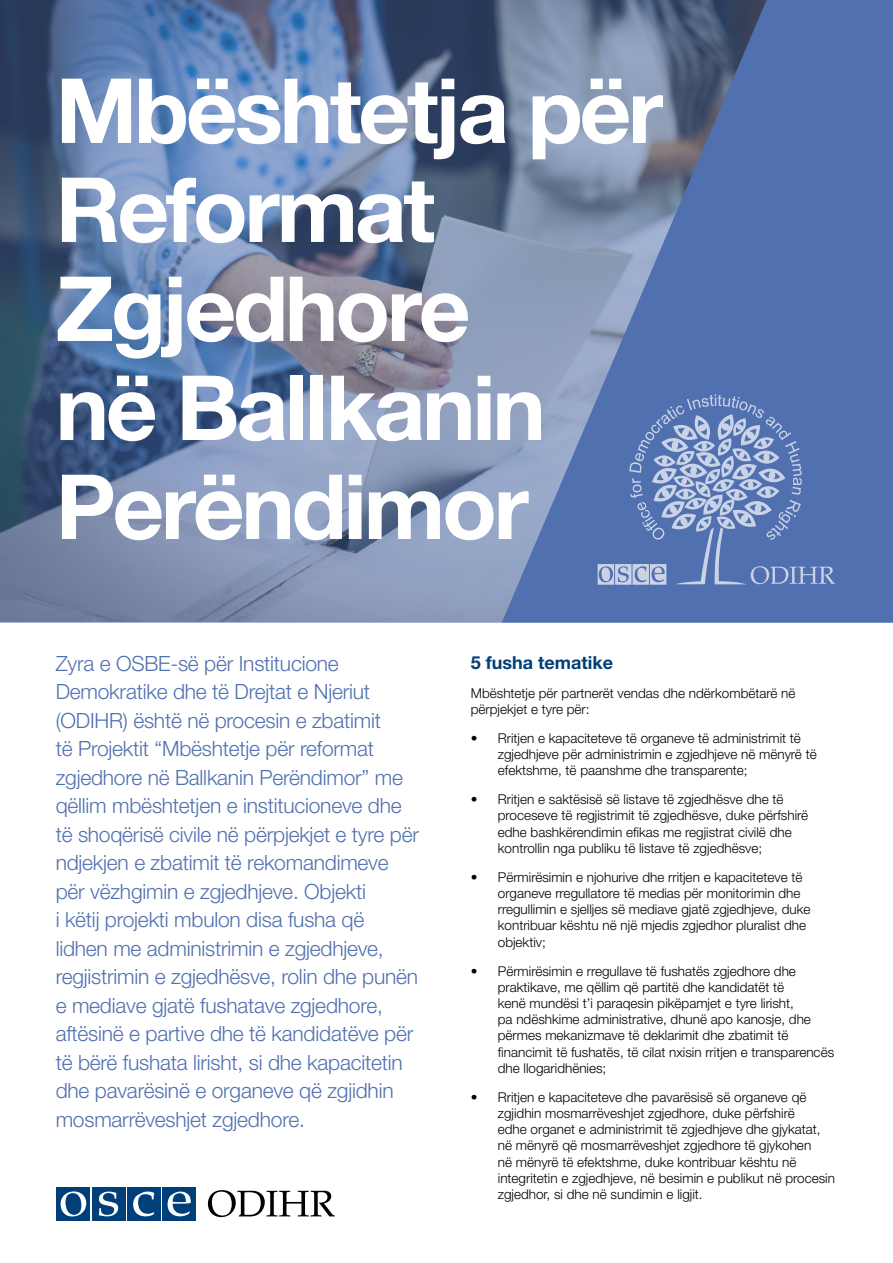
<style>
.page{position:relative;width:893px;height:1263px;background:#fff}
.page>*{position:absolute;margin:0;border:0;box-sizing:border-box;transform-origin:0 0}
.t1{font:700 90px/99px "Helvetica Neue LT Pro";letter-spacing:-.035em;color:#fff}
.t2{font:300 21px/28.5px "Helvetica Neue LT Pro";letter-spacing:-.01em;color:#5170af}
.t3{font:700 18px "Helvetica Neue LT Pro";color:#003f79}
.t4{font:300 13.5px/16.2px "Helvetica Neue LT Pro";color:#000}
</style>
<div class="page">
<svg style="left:0;top:0;width:893px;height:623px;background:#677da5"></svg>
<svg style="left:598px;top:394px;width:237px;height:191px;background:#6a84ba"></svg>
<svg style="left:208px;top:1190px;width:127px;height:27px"></svg>
<div style="left:57px;top:1187px;width:33px;height:33px;background:#003f79"></div>
<div style="left:92px;top:1187px;width:33px;height:33px;background:#003f79"></div>
<div style="left:127px;top:1187px;width:33px;height:33px;background:#003f79"></div>
<div style="left:163px;top:1187px;width:33px;height:33px;background:#003f79"></div>
<svg style="left:168px;top:1191px;width:23px;height:25px"></svg>
<svg style="left:133px;top:1191px;width:21px;height:25px"></svg>
<svg style="left:99px;top:1191px;width:19px;height:25px"></svg>
<svg style="left:61px;top:1191px;width:25px;height:25px"></svg>
<h1 class="t1" style="left:56px;top:59px;width:609px">Mbështetja për<br>Reformat<br>Zgjedhore<br>në Ballkanin<br>Perëndimor</h1>
<p class="t2" style="left:56px;top:649px;width:365px">Zyra e OSBE-së për Institucione Demokratike dhe të Drejtat e Njeriut (ODIHR) është në procesin e zbatimit<br>të Projektit “Mbështetje për reformat zgjedhore në Ballkanin Perëndimor” me qëllim mbështetjen e institucioneve dhe të shoqërisë civile në përpjekjet e tyre për ndjekjen e zbatimit të rekomandimeve për vëzhgimin e zgjedhjeve. Objekti<br>i këtij projekti mbulon disa fusha që lidhen me administrimin e zgjedhjeve, regjistrimin e zgjedhësve, rolin dhe punën e mediave gjatë fushatave zgjedhore, aftësinë e partive dhe të kandidatëve për të bërë fushata lirisht, si dhe kapacitetin dhe pavarësinë e organeve që zgjidhin mosmarrëveshjet zgjedhore.</p>
<h3 class="t3" style="left:471px;top:651px;width:144px">5 fusha tematike</h3>
<p class="t4" style="left:471px;top:684px;width:326px">Mbështetje për partnerët vendas dhe ndërkombëtarë në përpjekjet e tyre për:</p>
<p class="t4" style="left:498px;top:730px;width:320px;text-indent:-27px">• Rritjen e kapaciteteve të organeve të administrimit të zgjedhjeve për administrimin e zgjedhjeve në mënyrë të efektshme, të paanshme dhe transparente;</p>
<p class="t4" style="left:498px;top:791px;width:312px;text-indent:-27px">• Rritjen e saktësisë së listave të zgjedhësve dhe të proceseve të regjistrimit të zgjedhësve, duke përfshirë edhe bashkërendimin efikas me regjistrat civilë dhe kontrollin nga publiku të listave të zgjedhësve;</p>
<p class="t4" style="left:498px;top:869px;width:314px;text-indent:-27px">• Përmirësimin e njohurive dhe rritjen e kapaciteteve të organeve rregullatore të medias për monitorimin dhe rregullimin e sjelljes së mediave gjatë zgjedhjeve, duke kontribuar kështu në një mjedis zgjedhor pluralist dhe objektiv;</p>
<p class="t4" style="left:498px;top:962px;width:338px;text-indent:-27px">• Përmirësimin e rregullave të fushatës zgjedhore dhe praktikave, me qëllim që partitë dhe kandidatët të<br>kenë mundësi t’i paraqesin pikëpamjet e tyre lirisht,<br>pa ndëshkime administrative, dhunë apo kanosje, dhe përmes mekanizmave të deklarimit dhe zbatimit të financimit të fushatës, të cilat nxisin rritjen e transparencës dhe llogaridhënies;</p>
<p class="t4" style="left:498px;top:1088px;width:339px;text-indent:-27px">• Rritjen e kapaciteteve dhe pavarësisë së organeve që zgjidhin mosmarrëveshjet zgjedhore, duke përfshirë<br>edhe organet e administrimit të zgjedhjeve dhe gjykatat, në mënyrë që mosmarrëveshjet zgjedhore të gjykohen<br>në mënyrë të efektshme, duke kontribuar kështu në integritetin e zgjedhjeve, në besimin e publikut në procesin zgjedhor, si dhe në sundimin e ligjit.</p>
</div>
